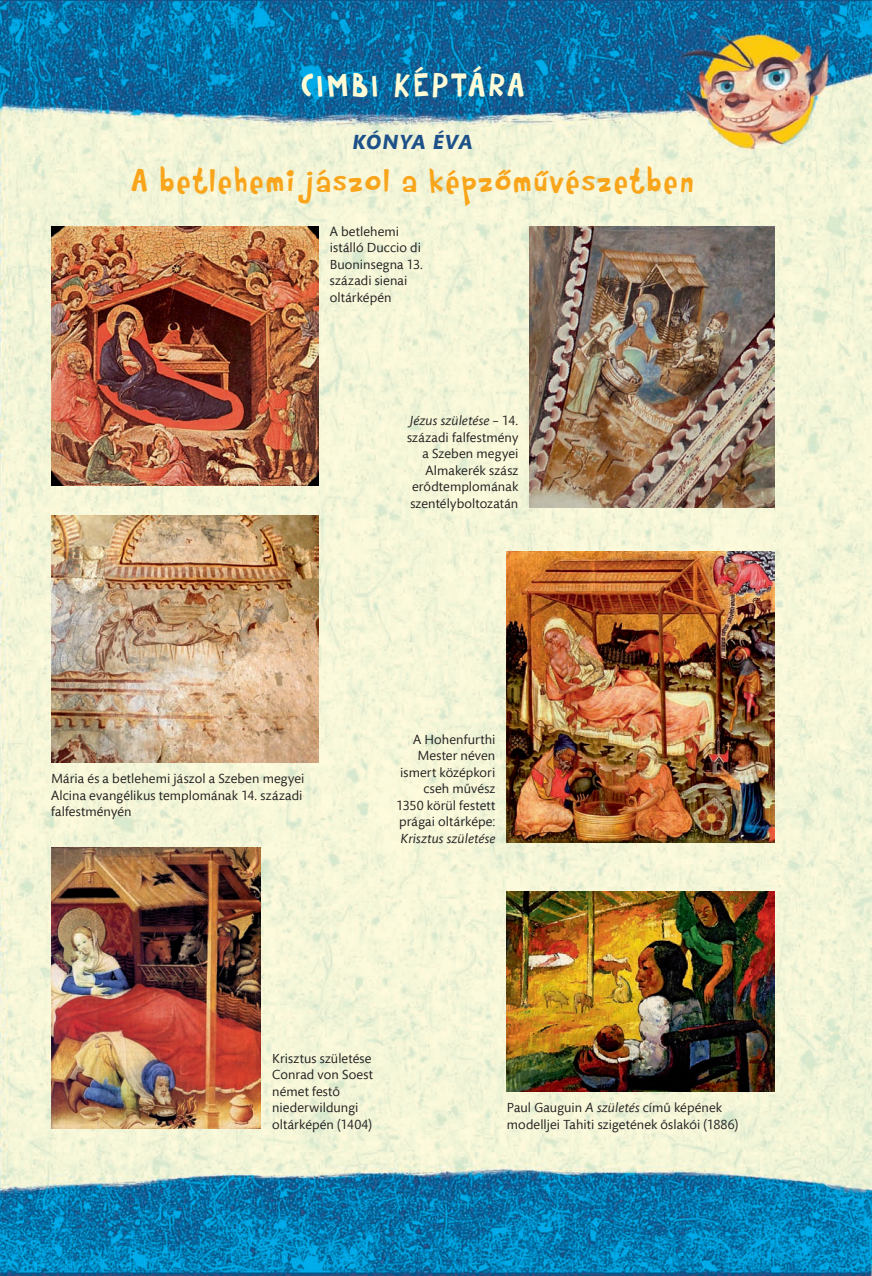
<style>
.page{position:relative;width:872px;height:1276px;background:#fff}
.page>*{position:absolute;margin:0;border:0;box-sizing:border-box;transform-origin:0 0}
.t1{font:36px "Rumpelstiltskin EKE";letter-spacing:.075em;color:#fffbd6}
.t2{font:34.5px "Rumpelstiltskin EKE";letter-spacing:.055em;color:#f9a51b}
.t3{font:21px "Mundo Sans Std Bold Italic EKE SC850";letter-spacing:.03em;color:#1d5189}
.t4{font:13.5px/16.5px "Mundo Sans Std EKE";letter-spacing:.01em;color:#231f20}
.t5{font:13.5px "Mundo Sans Std Italic EKE";letter-spacing:.01em;color:#231f20}
.s1{font-family:"Mundo Sans Std EKE"}
.s2{font-family:"Mundo Sans Std Italic EKE"}
</style>
<div class="page">
<img style="left:0;top:0;width:872px;height:1276px">
<img style="left:51px;top:227px;width:267px;height:259px">
<img style="left:530px;top:227px;width:244px;height:281px">
<img style="left:51px;top:516px;width:267px;height:246px">
<img style="left:507px;top:552px;width:267px;height:291px">
<img style="left:51px;top:847px;width:210px;height:281px">
<img style="left:507px;top:891px;width:267px;height:200px">
<h1 class="t1" style="left:301px;top:62px;width:224px">CIMBI KÉPTÁRA</h1>
<h3 class="t3" style="left:352px;top:130px;width:122px">KÓNYA ÉVA</h3>
<h2 class="t2" style="left:131px;top:159px;width:564px">A betlehemi jászol a képzőművészetben</h2>
<p class="t4" style="left:330px;top:223px;width:95px">A betlehemi istálló Duccio di<br>Buoninsegna 13. századi sienai oltárképén</p>
<p class="t5" style="left:410px;top:413px;width:110px">Jézus születése <span class="s1">– 14.</span></p>
<p class="t4" style="left:407px;top:429px;width:113px;text-align:right">századi falfestmény a Szeben megyei<br>Almakerék szász erődtemplomának szentélyboltozatán</p>
<p class="t4" style="left:51px;top:771px;width:255px">Mária és a betlehemi jászol a Szeben megyei<br>Alcina evangélikus templomának 14. századi falfestményén</p>
<p class="t4" style="left:396px;top:731px;width:100px;text-align:right">A Hohenfurthi<br>Mester néven ismert középkori cseh művész<br>1350 körül festett prágai oltárképe:</p>
<p class="t5" style="left:400px;top:831px;width:96px">Krisztus születése</p>
<p class="t4" style="left:272px;top:1050px;width:102px">Krisztus születése<br>Conrad von Soest német festő niederwildungi oltárképén (1404)</p>
<p class="t4" style="left:507px;top:1099px;width:233px">Paul Gauguin <span class="s2">A születés</span> című képének modelljei Tahiti szigetének őslakói (1886)</p>
</div>
